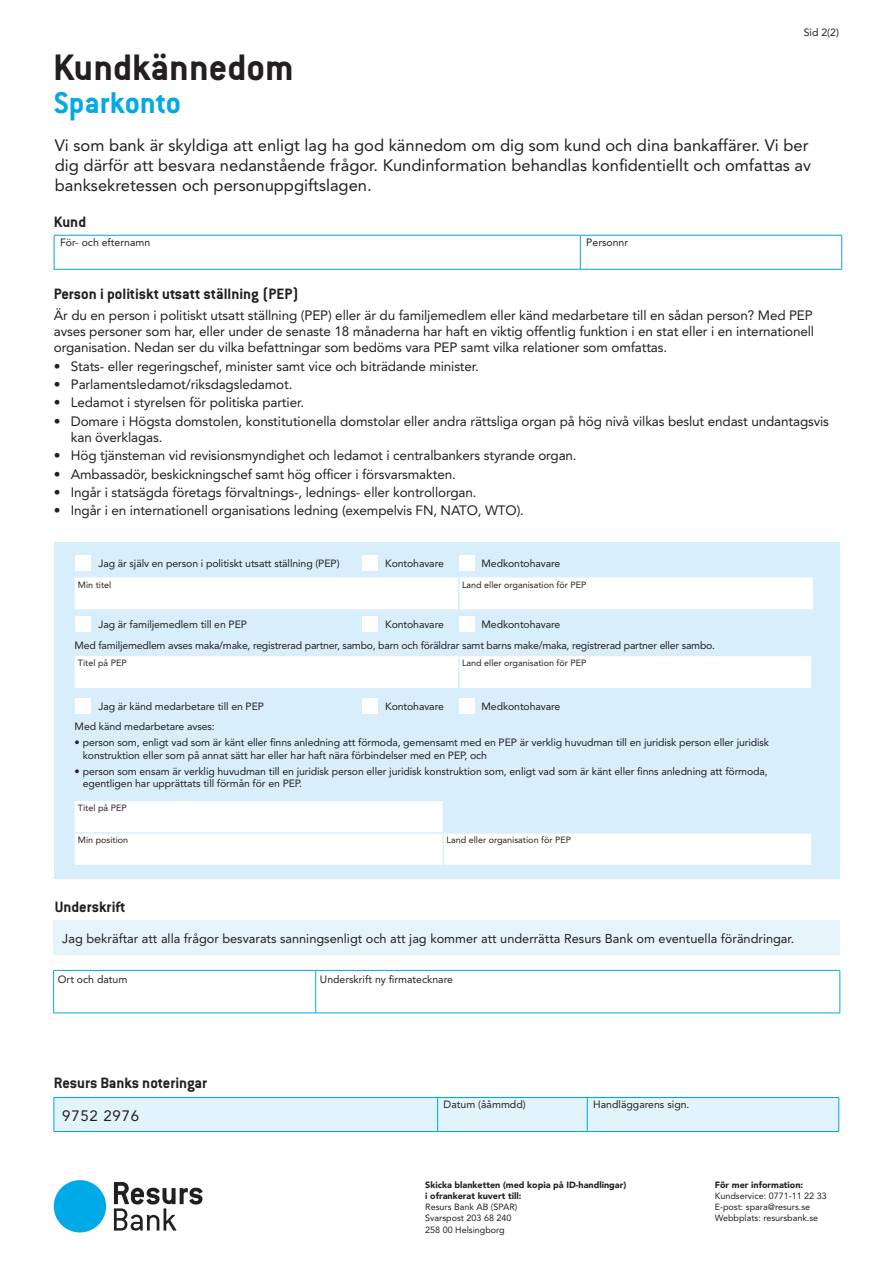
<style>
.page{position:relative;width:893px;height:1263px;background:#fff}
.page>*{position:absolute;margin:0;border:0;box-sizing:border-box;transform-origin:0 0}
.t1{font:700 40.5px "Conduit ITC";color:#231f20}
.t2{font:700 33px "Conduit ITC";color:#00aae7}
.t3{font:16.5px/19.8px "Avenir LT Std";color:#231f20}
.t4{font:700 16.5px "Conduit ITC";color:#231f20}
.t5{font:15px "Avenir LT Std";letter-spacing:.05em;color:#231f20}
.t6{font:13.5px/16.2px "Avenir LT Std";letter-spacing:-.01em;color:#231f20;text-align:justify}
.t7{font:12.75px "Avenir LT Std";color:#231f20}
.t8{font:10.5px/12.6px "Avenir LT Std";letter-spacing:-.01em;color:#231f20}
.t9{font:9px "Avenir LT Std";color:#231f20}
.t10{font:900 9px "Avenir LT Std";color:#231f20}
</style>
<div class="page">
<div style="left:54px;top:1180px;width:52px;height:52px;background:#00aae7;border-radius:50%"></div>
<svg style="left:114px;top:1182px;width:89px;height:48px"></svg>
<hr style="left:53px;top:970px;width:263px;height:1px;background:#00aae7">
<hr style="left:53px;top:970px;width:1px;height:43px;background:#00aae7">
<hr style="left:316px;top:970px;width:524px;height:1px;background:#00aae7">
<hr style="left:315px;top:970px;width:1px;height:43px;background:#00aae7">
<hr style="left:840px;top:970px;width:1px;height:43px;background:#00aae7">
<hr style="left:53px;top:1013px;width:263px;height:1px;background:#00aae7">
<hr style="left:316px;top:1013px;width:524px;height:1px;background:#00aae7">
<div style="left:54px;top:542px;width:786px;height:337px;background:#d8eefa"></div>
<div style="left:75px;top:577px;width:738px;height:32px;background:#fff"></div>
<hr style="left:458px;top:577px;width:1px;height:32px;background:#d8eefa">
<div style="left:75px;top:656px;width:736px;height:32px;background:#fff"></div>
<hr style="left:458px;top:656px;width:1px;height:32px;background:#d8eefa">
<div style="left:75px;top:555px;width:15px;height:16px;background:#fff"></div>
<div style="left:75px;top:616px;width:15px;height:16px;background:#fff"></div>
<div style="left:75px;top:698px;width:15px;height:16px;background:#fff"></div>
<svg style="left:75px;top:801px;width:736px;height:64px;fill:#fff"></svg>
<hr style="left:443px;top:801px;width:1px;height:31px;background:#d8eefa">
<hr style="left:443px;top:834px;width:1px;height:31px;background:#d8eefa">
<hr style="left:75px;top:832px;width:368px;height:2px;background:#d8eefa">
<hr style="left:443px;top:832px;width:370px;height:2px;background:#d8eefa">
<div style="left:362px;top:555px;width:16px;height:16px;background:#fff"></div>
<div style="left:459px;top:555px;width:15px;height:16px;background:#fff"></div>
<div style="left:362px;top:616px;width:16px;height:16px;background:#fff"></div>
<div style="left:459px;top:616px;width:16px;height:16px;background:#fff"></div>
<div style="left:362px;top:698px;width:16px;height:16px;background:#fff"></div>
<div style="left:459px;top:698px;width:16px;height:16px;background:#fff"></div>
<svg style="left:55px;top:236px;width:786px;height:33px"></svg>
<hr style="left:54px;top:235px;width:526px;height:1px;background:#00a5e3">
<hr style="left:54px;top:235px;width:1px;height:34px;background:#00a5e3">
<hr style="left:580px;top:235px;width:262px;height:1px;background:#00a5e3">
<hr style="left:580px;top:235px;width:1px;height:34px;background:#00a5e3">
<hr style="left:841px;top:235px;width:1px;height:34px;background:#00a5e3">
<hr style="left:54px;top:269px;width:526px;height:1px;background:#00a5e3">
<hr style="left:580px;top:269px;width:262px;height:1px;background:#00a5e3">
<div style="left:54px;top:921px;width:786px;height:34px;background:#e5f3fb"></div>
<div style="left:55px;top:1098px;width:783px;height:33px;background:#e1f4fc"></div>
<hr style="left:54px;top:1097px;width:384px;height:1px;background:#00a5e3">
<hr style="left:54px;top:1098px;width:1px;height:33px;background:#00a5e3">
<hr style="left:438px;top:1097px;width:149px;height:1px;background:#00a5e3">
<hr style="left:437px;top:1098px;width:1px;height:33px;background:#00a5e3">
<hr style="left:587px;top:1097px;width:252px;height:1px;background:#00a5e3">
<hr style="left:587px;top:1098px;width:1px;height:33px;background:#00a5e3">
<hr style="left:838px;top:1098px;width:1px;height:33px;background:#00a5e3">
<hr style="left:54px;top:1131px;width:384px;height:1px;background:#00a5e3">
<hr style="left:438px;top:1131px;width:149px;height:1px;background:#00a5e3">
<hr style="left:587px;top:1131px;width:252px;height:1px;background:#00a5e3">
<p class="t1" style="left:53px;top:43px;width:242px">Kundkännedom</p>
<p class="t2" style="left:53px;top:83px;width:129px">Sparkonto</p>
<p class="t8" style="left:804px;top:26px;width:37px">Sid 2(2)</p>
<p class="t3" style="left:55px;top:136px;width:758px">Vi som bank är skyldiga att enligt lag ha god kännedom om dig som kund och dina bankaffärer. Vi ber dig därför att besvara nedanstående frågor. Kundinformation behandlas konfidentiellt och omfattas av banksekretessen och personuppgiftslagen.</p>
<p class="t4" style="left:54px;top:212px;width:34px">Kund</p>
<p class="t8" style="left:60px;top:236px;width:92px">För- och efternamn</p>
<p class="t8" style="left:586px;top:236px;width:43px">Personnr</p>
<p class="t4" style="left:54px;top:284px;width:246px">Person i politiskt utsatt ställning (PEP)</p>
<p class="t6" style="left:54px;top:307px;width:762px">Är du en person i politiskt utsatt ställning (PEP) eller är du familjemedlem eller känd medarbetare till en sådan person? Med PEP avses personer som har, eller under de senaste 18 månaderna har haft en viktig offentlig funktion i en stat eller i en internationell organisation. Nedan ser du vilka befattningar som bedöms vara PEP samt vilka relationer som omfattas.</p>
<p class="t6" style="left:54px;top:358px;width:427px">• Stats- eller regeringschef, minister samt vice och biträdande minister.</p>
<p class="t6" style="left:54px;top:376px;width:240px">• Parlamentsledamot/riksdagsledamot.</p>
<p class="t6" style="left:54px;top:395px;width:252px">• Ledamot i styrelsen för politiska partier.</p>
<p class="t6" style="left:71px;top:413px;width:760px;text-indent:-17px">• Domare i Högsta domstolen, konstitutionella domstolar eller andra rättsliga organ på hög nivå vilkas beslut endast undantagsvis kan överklagas.</p>
<p class="t6" style="left:54px;top:447px;width:524px">• Hög tjänsteman vid revisionsmyndighet och ledamot i centralbankers styrande organ.</p>
<p class="t6" style="left:54px;top:466px;width:404px">• Ambassadör, beskickningschef samt hög officer i försvarsmakten.</p>
<p class="t6" style="left:54px;top:484px;width:424px">• Ingår i statsägda företags förvaltnings-, lednings- eller kontrollorgan.</p>
<p class="t6" style="left:54px;top:502px;width:472px">• Ingår i en internationell organisations ledning (exempelvis FN, NATO, WTO).</p>
<p class="t8" style="left:98px;top:557px;width:243px">Jag är själv en person i politiskt utsatt ställning (PEP)</p>
<p class="t8" style="left:385px;top:557px;width:60px">Kontohavare</p>
<p class="t8" style="left:482px;top:557px;width:80px">Medkontohavare</p>
<p class="t9" style="left:78px;top:579px;width:35px">Min titel</p>
<p class="t9" style="left:462px;top:579px;width:126px">Land eller organisation för PEP</p>
<p class="t8" style="left:98px;top:618px;width:150px">Jag är familjemedlem till en PEP</p>
<p class="t8" style="left:385px;top:618px;width:60px">Kontohavare</p>
<p class="t8" style="left:482px;top:618px;width:80px">Medkontohavare</p>
<p class="t8" style="left:75px;top:639px;width:642px">Med familjemedlem avses maka/make, registrerad partner, sambo, barn och föräldrar samt barns make/maka, registrerad partner eller sambo.</p>
<p class="t9" style="left:78px;top:658px;width:50px">Titel på PEP</p>
<p class="t9" style="left:462px;top:658px;width:126px">Land eller organisation för PEP</p>
<p class="t8" style="left:98px;top:700px;width:167px">Jag är känd medarbetare till en PEP</p>
<p class="t8" style="left:75px;top:720px;width:142px">Med känd medarbetare avses:</p>
<p class="t8" style="left:83px;top:736px;width:688px;text-indent:-8px">• person som, enligt vad som är känt eller finns anledning att förmoda, gemensamt med en PEP är verklig huvudman till en juridisk person eller juridisk konstruktion eller som på annat sätt har eller har haft nära förbindelser med en PEP, och</p>
<p class="t8" style="left:83px;top:765px;width:687px;text-indent:-8px">• person som ensam är verklig huvudman till en juridisk person eller juridisk konstruktion som, enligt vad som är känt eller finns anledning att förmoda, egentligen har upprättats till förmån för en PEP.</p>
<p class="t8" style="left:385px;top:700px;width:60px">Kontohavare</p>
<p class="t8" style="left:482px;top:700px;width:80px">Medkontohavare</p>
<p class="t9" style="left:78px;top:803px;width:50px">Titel på PEP</p>
<p class="t9" style="left:78px;top:835px;width:52px">Min position</p>
<p class="t9" style="left:447px;top:835px;width:126px">Land eller organisation för PEP</p>
<p class="t4" style="left:55px;top:896px;width:72px">Underskrift</p>
<p class="t7" style="left:62px;top:931px;width:734px">Jag bekräftar att alla frågor besvarats sanningsenligt och att jag kommer att underrätta Resurs Bank om eventuella förändringar.</p>
<p class="t8" style="left:58px;top:973px;width:71px">Ort och datum</p>
<p class="t8" style="left:320px;top:973px;width:135px">Underskrift ny firmatecknare</p>
<p class="t4" style="left:54px;top:1073px;width:155px">Resurs Banks noteringar</p>
<p class="t5" style="left:62px;top:1107px;width:78px">9752 2976</p>
<p class="t8" style="left:444px;top:1098px;width:84px">Datum (ååmmdd)</p>
<p class="t8" style="left:593px;top:1098px;width:98px">Handläggarens sign.</p>
<p class="t10" style="left:425px;top:1179px;width:203px">Skicka blanketten (med kopia på ID-handlingar)</p>
<p class="t10" style="left:715px;top:1179px;width:90px">För mer information:</p>
<p class="t10" style="left:425px;top:1190px;width:98px">i ofrankerat kuvert till:</p>
<p class="t9" style="left:715px;top:1190px;width:114px">Kundservice: 0771-11 22 33</p>
<p class="t9" style="left:425px;top:1202px;width:94px">Resurs Bank AB (SPAR)</p>
<p class="t9" style="left:715px;top:1202px;width:97px">E-post: spara@resurs.se</p>
<p class="t9" style="left:425px;top:1213px;width:88px">Svarspost 203 68 240</p>
<p class="t9" style="left:715px;top:1213px;width:105px">Webbplats: resursbank.se</p>
<p class="t9" style="left:425px;top:1224px;width:81px">258 00 Helsingborg</p>
</div>
